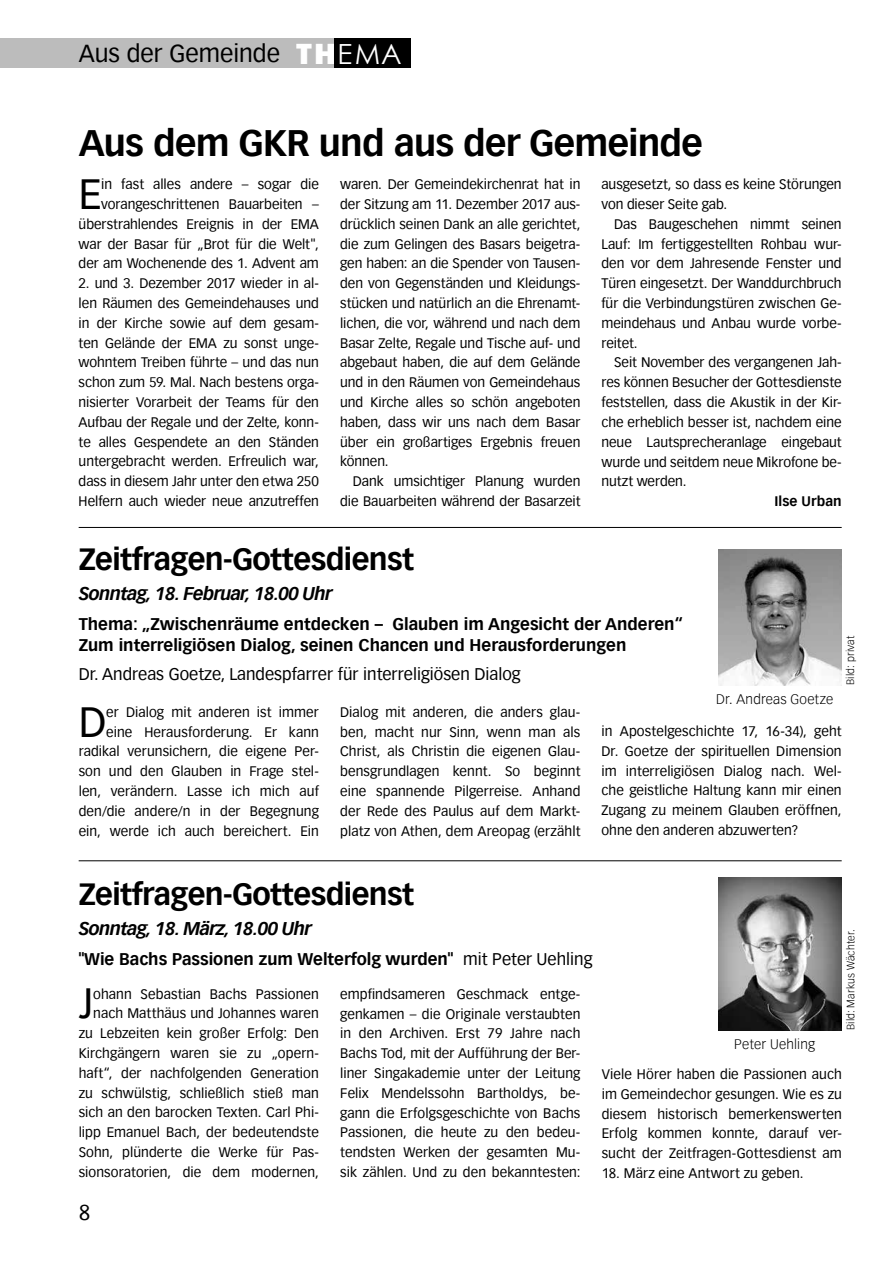
<style>
.page{position:relative;width:893px;height:1263px;background:#fff}
.page>*{position:absolute;margin:0;border:0;box-sizing:border-box;transform-origin:0 0}
.t1{font:41.25px "Vectora Com";color:#000}
.t2{font:700 36px "Vectora Com";letter-spacing:-.02em;color:#000}
.t3{font:700 30px "Vectora Com";letter-spacing:-.02em;color:#000}
.t4{font:24px "Vectora Com";color:#000}
.t5{font:21px "Vectora Com";color:#000}
.t6{font:italic 700 18px "Vectora Com";letter-spacing:-.04em;color:#000}
.t7{font:700 16.5px/21px "Vectora Com";color:#000}
.t8{font:16.5px "Vectora Com";color:#000}
.t9{font:13.5px/19.8px "Vectora Com";letter-spacing:.005em;color:#000;text-align:justify}
.t10{font:300 13.5px "Vectora Com";letter-spacing:.015em;color:#000}
.t11{font:700 13.5px "Vectora Com";letter-spacing:.01em;color:#000}
.t12{font:300 10.5px "Vectora Com";letter-spacing:.015em;color:#000}
.s1{font-family:"Franklin Gothic";font-weight:800;font-size:30px;color:#fff}
.s2{font-family:"Century Gothic";font-size:27.75px;color:#fff}
.s3{font-weight:400}
</style>
<div class="page">
<div style="left:0;top:38px;width:288px;height:30px;background:#bcbcbc"></div>
<div style="left:288px;top:38px;width:48px;height:30px;background:#bcbcbc"></div>
<div style="left:334px;top:38px;width:76px;height:30px;background:#000"></div>
<img style="left:718px;top:877px;width:124px;height:153px">
<hr style="left:79px;top:860px;width:763px;height:1px;background:#000">
<hr style="left:79px;top:527px;width:763px;height:1px;background:#000">
<img style="left:718px;top:549px;width:124px;height:136px">
<h3 class="t4" style="left:79px;top:40px;width:325px">Aus der Gemeinde <span class="s1">TH</span><span class="s2">EMA</span></h3>
<h2 class="t2" style="left:79px;top:121px;width:626px">Aus dem GKR und aus der Gemeinde</h2>
<p class="t9" style="left:79px;top:174px;width:242px;text-align:right">in fast alles andere – sogar die vorangeschrittenen Bauarbeiten – überstrahlendes Ereignis in der EMA war der Basar für „Brot für die Welt", der am Wochenende des 1. Advent am</p>
<p class="t9" style="left:79px;top:273px;width:242px">2. und 3. Dezember 2017 wieder in al&shy;len Räumen des Gemeindehauses und in der Kirche sowie auf dem gesam&shy;ten Gelände der EMA zu sonst unge&shy;wohntem Treiben führte – und das nun schon zum 59. Mal. Nach bestens orga&shy;nisierter Vorarbeit der Teams für den Aufbau der Regale und der Zelte, konn&shy;te alles Gespendete an den Ständen untergebracht werden. Erfreulich war, dass in diesem Jahr unter den etwa 250<br>Helfern auch wieder neue anzutreffen</p>
<h1 class="t1" style="left:79px;top:169px;width:24px">E</h1>
<p class="t9" style="left:340px;top:174px;width:242px">waren. Der Gemeindekirchenrat hat in der Sitzung am 11. Dezember 2017 aus&shy;drücklich seinen Dank an alle gerichtet, die zum Gelingen des Basars beigetra&shy;gen haben: an die Spender von Tausen&shy;den von Gegenständen und Kleidungs&shy;stücken und natürlich an die Ehrenamt&shy;lichen, die vor, während und nach dem Basar Zelte, Regale und Tische auf- und abgebaut haben, die auf dem Gelände und in den Räumen von Gemeindehaus und Kirche alles so schön angeboten haben, dass wir uns nach dem Basar über ein großartiges Ergebnis freuen können.</p>
<p class="t9" style="left:340px;top:472px;width:242px;text-align:right">Dank umsichtiger Planung wurden die Bauarbeiten während der Basarzeit</p>
<p class="t9" style="left:601px;top:175px;width:242px">ausgesetzt, so dass es keine Störungen von dieser Seite gab.</p>
<p class="t9" style="left:601px;top:214px;width:242px;text-indent:13px">Das Baugeschehen nimmt seinen Lauf: Im fertiggestellten Rohbau wur&shy;den vor dem Jahresende Fenster und Türen eingesetzt. Der Wanddurchbruch für die Verbindungstüren zwischen Ge&shy;meindehaus und Anbau wurde vorbe&shy;reitet.</p>
<p class="t9" style="left:601px;top:353px;width:242px;text-indent:13px">Seit November des vergangenen Jah&shy;res können Besucher der Gottesdienste feststellen, dass die Akustik in der Kir&shy;che erheblich besser ist, nachdem eine neue Lautsprecheranlage eingebaut wurde und seitdem neue Mikrofone be&shy;nutzt werden.</p>
<p class="t11" style="left:774px;top:493px;width:69px">Ilse Urban</p>
<h3 class="t3" style="left:79px;top:541px;width:337px">Zeitfragen-Gottesdienst</h3>
<h3 class="t6" style="left:79px;top:583px;width:255px">Sonntag, 18. Februar, 18.00 Uhr</h3>
<p class="t7" style="left:79px;top:613px;width:606px">Thema: „Zwischenräume entdecken – Glauben im Angesicht der Anderen“<br>Zum interreligiösen Dialog, seinen Chancen und Herausforderungen</p>
<p class="t8" style="left:79px;top:664px;width:444px">Dr. Andreas Goetze, Landespfarrer für interreligiösen Dialog</p>
<p class="t10" style="left:716px;top:691px;width:119px">Dr. Andreas Goetze</p>
<p class="t12" style="left:844px;top:685px;width:51px;rotate:-90deg">Bild: privat</p>
<p class="t9" style="left:79px;top:702px;width:242px;text-align:right">er Dialog mit anderen ist immer eine Herausforderung. Er kann radikal verunsichern, die eigene Per&shy;son und den Glauben in Frage stel&shy;len, verändern. Lasse ich mich auf den/die andere/n in der Begegnung ein, werde ich auch bereichert. Ein</p>
<h1 class="t1" style="left:79px;top:697px;width:29px">D</h1>
<p class="t9" style="left:340px;top:702px;width:242px">Dialog mit anderen, die anders glau&shy;ben, macht nur Sinn, wenn man als Christ, als Christin die eigenen Glau&shy;bensgrundlagen kennt. So beginnt eine spannende Pilgerreise. Anhand der Rede des Paulus auf dem Markt&shy;platz von Athen, dem Areopag (erzählt</p>
<p class="t9" style="left:601px;top:721px;width:242px">in Apostelgeschichte 17, 16-34), geht Dr. Goetze der spirituellen Dimension im interreligiösen Dialog nach. Wel&shy;che geistliche Haltung kann mir einen Zugang zu meinem Glauben eröffnen, ohne den anderen abzuwerten?</p>
<h3 class="t3" style="left:79px;top:876px;width:337px">Zeitfragen-Gottesdienst</h3>
<h3 class="t6" style="left:79px;top:918px;width:235px">Sonntag, 18. März, 18.00 Uhr</h3>
<p class="t7" style="left:79px;top:948px;width:515px">"Wie Bachs Passionen zum Welterfolg wurden" <span class="s3">mit Peter Uehling</span></p>
<p class="t9" style="left:79px;top:984px;width:242px;text-align:right">ohann Sebastian Bachs Passionen nach Matthäus und Johannes waren zu Lebzeiten kein großer Erfolg: Den Kirchgängern waren sie zu „opern&shy;haft“, der nachfolgenden Generation zu schwülstig, schließlich stieß man sich an den barocken Texten. Carl Phi&shy;lipp Emanuel Bach, der bedeutendste Sohn, plünderte die Werke für Pas&shy;sionsoratorien, die dem modernen,</p>
<h1 class="t1" style="left:79px;top:979px;width:16px">J</h1>
<p class="t9" style="left:340px;top:984px;width:242px">empfindsameren Geschmack entge&shy;genkamen – die Originale verstaubten in den Archiven. Erst 79 Jahre nach Bachs Tod, mit der Aufführung der Ber&shy;liner Singakademie unter der Leitung Felix Mendelssohn Bartholdys, be&shy;gann die Erfolgsgeschichte von Bachs Passionen, die heute zu den bedeu&shy;tendsten Werken der gesamten Mu&shy;sik zählen. Und zu den bekanntesten:</p>
<p class="t10" style="left:734px;top:1036px;width:82px">Peter Uehling</p>
<p class="t12" style="left:844px;top:1030px;width:102px;rotate:-90deg">Bild: Markus Wächter.</p>
<p class="t9" style="left:602px;top:1064px;width:242px">Viele Hörer haben die Passionen auch im Gemeindechor gesungen. Wie es zu diesem historisch bemerkenswerten Erfolg kommen konnte, darauf ver&shy;sucht der Zeitfragen-Gottesdienst am</p>
<p class="t9" style="left:602px;top:1163px;width:203px">18. März eine Antwort zu geben.</p>
<h3 class="t5" style="left:79px;top:1200px;width:13px">8</h3>
</div>
